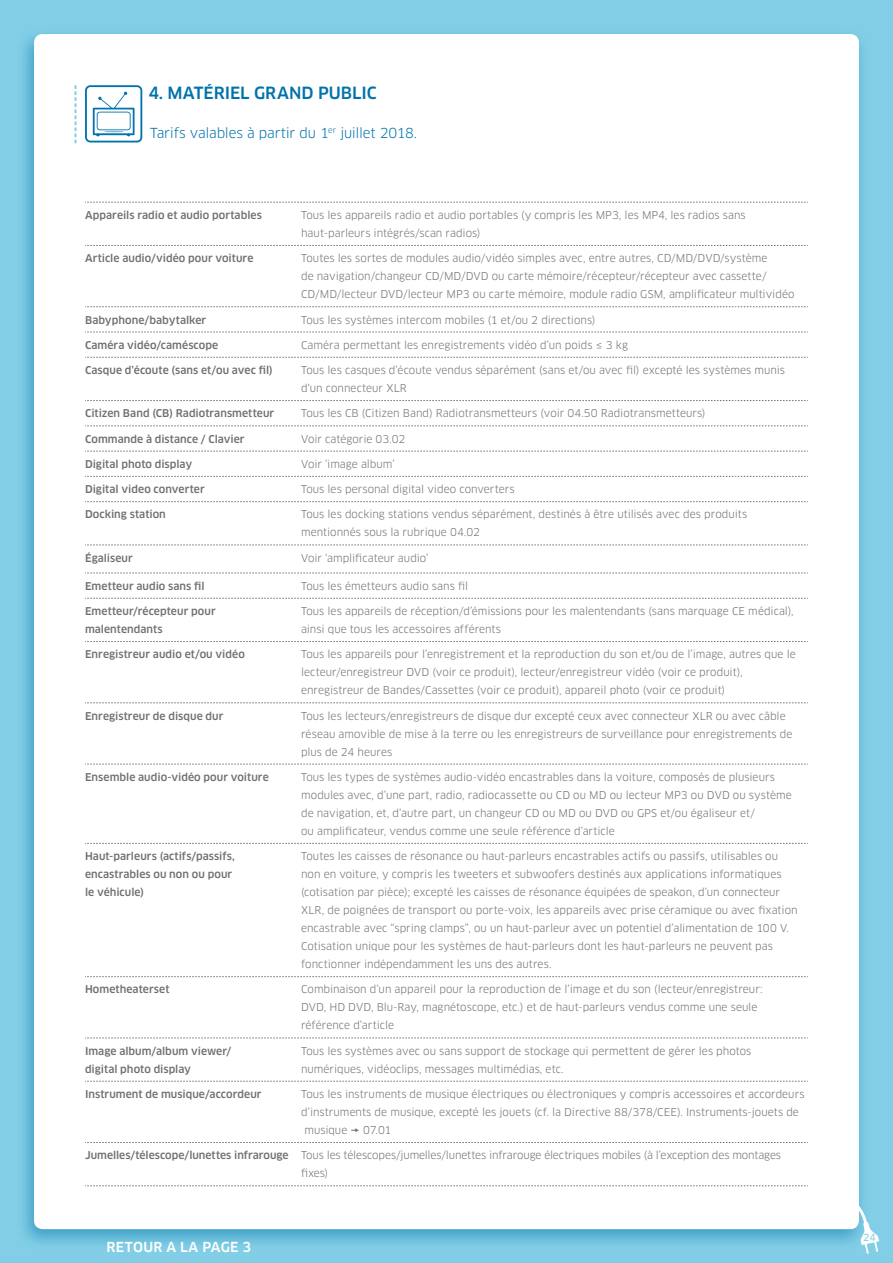
<style>
.page{position:relative;width:893px;height:1263px;background:#82cee6}
.page>*{position:absolute;margin:0;border:0;box-sizing:border-box;transform-origin:0 0}
.t1{font:500 16.5px "Clan OT";letter-spacing:-.005em;color:#0073ab}
.t2{font:13.5px "Clan OT";letter-spacing:-.015em;color:#0073ab}
.t3{font:500 13.5px "Clan OT";letter-spacing:.02em;color:#fff}
.t4{font:10.5px/18px "Clan OT";color:#706f6f}
.t5{font:500 10.5px/18px "Clan OT";letter-spacing:.005em;color:#706f6f}
.t6{font:9.75px "Clan OT News";color:#82cee6}
.s1{font-weight:500}
</style>
<div class="page">
<div style="left:16px;top:28px;width:853px;height:1223px;background:#0073ab;opacity:.5"></div>
<div style="left:34px;top:34px;width:825px;height:1195px;background:#fff;border-radius:9px"></div>
<svg style="left:857px;top:1206px;width:22px;height:48px"></svg>
<svg style="left:85px;top:202px;width:723px;height:1px"></svg>
<svg style="left:85px;top:245px;width:723px;height:1px"></svg>
<svg style="left:85px;top:306px;width:723px;height:1px"></svg>
<svg style="left:85px;top:332px;width:723px;height:1px"></svg>
<svg style="left:85px;top:357px;width:723px;height:1px"></svg>
<svg style="left:85px;top:400px;width:723px;height:1px"></svg>
<svg style="left:85px;top:426px;width:723px;height:1px"></svg>
<svg style="left:85px;top:451px;width:723px;height:1px"></svg>
<svg style="left:85px;top:476px;width:723px;height:1px"></svg>
<svg style="left:85px;top:501px;width:723px;height:1px"></svg>
<svg style="left:85px;top:545px;width:723px;height:1px"></svg>
<svg style="left:85px;top:573px;width:723px;height:1px"></svg>
<svg style="left:85px;top:598px;width:723px;height:1px"></svg>
<svg style="left:85px;top:641px;width:723px;height:1px"></svg>
<svg style="left:85px;top:702px;width:723px;height:1px"></svg>
<svg style="left:85px;top:764px;width:723px;height:1px"></svg>
<svg style="left:85px;top:843px;width:723px;height:1px"></svg>
<svg style="left:85px;top:976px;width:723px;height:1px"></svg>
<svg style="left:85px;top:1038px;width:723px;height:1px"></svg>
<svg style="left:85px;top:1081px;width:723px;height:1px"></svg>
<svg style="left:85px;top:1142px;width:723px;height:1px"></svg>
<svg style="left:85px;top:1185px;width:723px;height:1px"></svg>
<svg style="left:74px;top:85px;width:3px;height:58px"></svg>
<svg style="left:85px;top:85px;width:57px;height:57px"></svg>
<h1 class="t1" style="left:148px;top:83px;width:230px">4. MATÉRIEL GRAND PUBLIC</h1>
<p class="t2" style="left:150px;top:125px;width:268px">Tarifs valables à partir du 1<sup>er</sup> juillet 2018.</p>
<p class="t5" style="left:85px;top:206px;width:178px">Appareils radio et audio portables</p>
<p class="t4" style="left:301px;top:206px;width:446px">Tous les appareils radio et audio portables (y compris les MP3, les MP4, les radios sans haut-parleurs intégrés/scan radios)</p>
<p class="t5" style="left:85px;top:249px;width:170px">Article audio/vidéo pour voiture</p>
<p class="t4" style="left:301px;top:249px;width:495px">Toutes les sortes de modules audio/vidéo simples avec, entre autres, CD/MD/DVD/système<br>de navigation/changeur CD/MD/DVD ou carte mémoire/récepteur/récepteur avec cassette/<br>CD/MD/lecteur DVD/lecteur MP3 ou carte mémoire, module radio GSM, amplificateur multividéo</p>
<p class="t5" style="left:85px;top:311px;width:123px">Babyphone/babytalker</p>
<p class="t4" style="left:301px;top:311px;width:296px">Tous les systèmes intercom mobiles (1 et/ou 2 directions)</p>
<p class="t5" style="left:85px;top:336px;width:135px">Caméra vidéo/caméscope</p>
<p class="t4" style="left:301px;top:336px;width:328px">Caméra permettant les enregistrements vidéo d’un poids ≤ 3 kg</p>
<p class="t5" style="left:85px;top:361px;width:189px">Casque d’écoute (sans et/ou avec fil)</p>
<p class="t4" style="left:301px;top:361px;width:485px">Tous les casques d’écoute vendus séparément (sans et/ou avec fil) excepté les systèmes munis d'un connecteur XLR</p>
<p class="t5" style="left:85px;top:405px;width:191px">Citizen Band (CB) Radiotransmetteur</p>
<p class="t4" style="left:301px;top:404px;width:406px">Tous les CB (Citizen Band) Radiotransmetteurs (voir 04.50 Radiotransmetteurs)</p>
<p class="t5" style="left:85px;top:430px;width:161px">Commande à distance / Clavier</p>
<p class="t4" style="left:301px;top:430px;width:106px">Voir catégorie 03.02</p>
<p class="t5" style="left:85px;top:455px;width:109px">Digital photo display</p>
<p class="t4" style="left:301px;top:455px;width:95px">Voir ‘image album’</p>
<p class="t5" style="left:85px;top:480px;width:121px">Digital video converter</p>
<p class="t4" style="left:301px;top:480px;width:215px">Tous les personal digital video converters</p>
<p class="t5" style="left:85px;top:506px;width:82px">Docking station</p>
<p class="t4" style="left:301px;top:506px;width:448px">Tous les docking stations vendus séparément, destinés à être utilisés avec des produits mentionnés sous la rubrique 04.02</p>
<p class="t5" style="left:85px;top:549px;width:49px">Égaliseur</p>
<p class="t4" style="left:301px;top:549px;width:129px">Voir ‘amplificateur audio’</p>
<p class="t5" style="left:85px;top:577px;width:121px">Emetteur audio sans fil</p>
<p class="t4" style="left:301px;top:577px;width:169px">Tous les émetteurs audio sans fil</p>
<p class="t5" style="left:85px;top:602px;width:132px">Emetteur/récepteur pour malentendants</p>
<p class="t4" style="left:301px;top:602px;width:494px">Tous les appareils de réception/d’émissions pour les malentendants (sans marquage CE médical), ainsi que tous les accessoires afférents</p>
<p class="t5" style="left:85px;top:645px;width:161px">Enregistreur audio et/ou vidéo</p>
<p class="t4" style="left:301px;top:645px;width:496px">Tous les appareils pour l’enregistrement et la reproduction du son et/ou de l’image, autres que le lecteur/enregistreur DVD (voir ce produit), lecteur/enregistreur vidéo (voir ce produit), enregistreur de Bandes/Cassettes (voir ce produit), appareil photo (voir ce produit)</p>
<p class="t5" style="left:85px;top:707px;width:140px">Enregistreur de disque dur</p>
<p class="t4" style="left:301px;top:707px;width:493px">Tous les lecteurs/enregistreurs de disque dur excepté ceux avec connecteur XLR ou avec câble réseau amovible de mise à la terre ou les enregistreurs de surveillance pour enregistrements de plus de 24 heures</p>
<p class="t5" style="left:85px;top:768px;width:185px">Ensemble audio-vidéo pour voiture</p>
<p class="t4" style="left:301px;top:768px;width:492px">Tous les types de systèmes audio-vidéo encastrables dans la voiture, composés de plusieurs modules avec, d’une part, radio, radiocassette ou CD ou MD ou lecteur MP3 ou DVD ou système de navigation, et, d’autre part, un changeur CD ou MD ou DVD ou GPS et/ou égaliseur et/<br>ou amplificateur, vendus comme une seule référence d’article</p>
<p class="t5" style="left:85px;top:847px;width:151px">Haut-parleurs (actifs/passifs, encastrables ou non ou pour le véhicule)</p>
<p class="t4" style="left:301px;top:847px;width:498px">Toutes les caisses de résonance ou haut-parleurs encastrables actifs ou passifs, utilisables ou non en voiture, y compris les tweeters et subwoofers destinés aux applications informatiques (cotisation par pièce); excepté les caisses de résonance équipées de speakon, d’un connecteur XLR, de poignées de transport ou porte-voix, les appareils avec prise céramique ou avec fixation encastrable avec “spring clamps”, ou un haut-parleur avec un potentiel d’alimentation de 100 V.<br>Cotisation unique pour les systèmes de haut-parleurs dont les haut-parleurs ne peuvent pas fonctionner indépendamment les uns des autres.</p>
<p class="t5" style="left:85px;top:981px;width:86px">Hometheaterset</p>
<p class="t4" style="left:301px;top:980px;width:463px">Combinaison d’un appareil pour la reproduction de l’image et du son (lecteur/enregistreur:<br>DVD, HD DVD, Blu-Ray, magnétoscope, etc.) et de haut-parleurs vendus comme une seule référence d’article</p>
<p class="t5" style="left:85px;top:1042px;width:148px">Image album/album viewer/ digital photo display</p>
<p class="t4" style="left:301px;top:1042px;width:452px">Tous les systèmes avec ou sans support de stockage qui permettent de gérer les photos numériques, vidéoclips, messages multimédias, etc.</p>
<p class="t5" style="left:85px;top:1085px;width:178px">Instrument de musique/accordeur</p>
<p class="t4" style="left:301px;top:1085px;width:505px">Tous les instruments de musique électriques ou électroniques y compris accessoires et accordeurs</p>
<p class="t4" style="left:301px;top:1103px;width:499px">d’instruments de musique, excepté les jouets (cf. la Directive 88/378/CEE). Instruments-jouets de</p>
<p class="t4" style="left:304px;top:1121px;width:45px">musique</p>
<p class="t4" style="left:363px;top:1121px;width:30px">07.01</p>
<p class="t4" style="left:301px;top:1146px;width:481px;text-indent:-216px"><span class="s1">Jumelles/télescope/lunettes infrarouge</span> Tous les télescopes/jumelles/lunettes infrarouge électriques mobiles (à l’exception des montages fixes)</p>
<p class="t3" style="left:106px;top:1239px;width:146px">RETOUR A LA PAGE 3</p>
<p class="t6" style="left:863px;top:1232px;width:14px">24</p>
</div>
